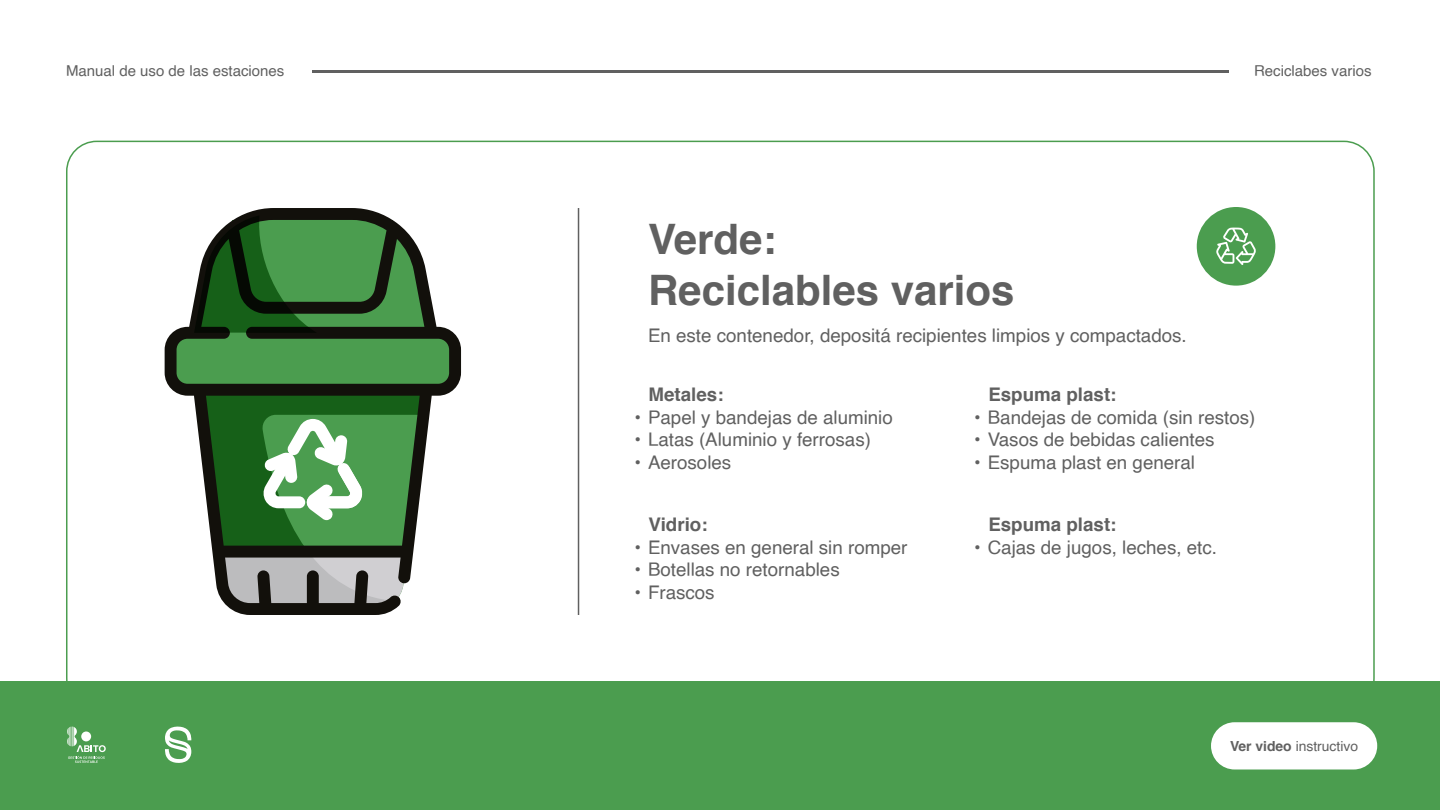
<style>
.page{position:relative;width:1440px;height:810px;background:#fff}
.page>*{position:absolute;margin:0;border:0;box-sizing:border-box;transform-origin:0 0}
.t1{font:700 42px/50.4px "Helvetica";color:#606060}
.t2{font:18.75px "Helvetica";color:#606060}
.t3{font:700 18.75px "Helvetica";color:#606060}
.t4{font:15px "Helvetica";color:#606060}
.t5{font:13.88px "Helvetica";color:#606060}
.s1{font-weight:700}
</style>
<div class="page">
<div style="left:0;top:681px;width:1440px;height:129px;background:#4b9d4f"></div>
<svg style="left:165px;top:726px;width:26px;height:37px"></svg>
<svg style="left:67px;top:727px;width:39px;height:36px"></svg>
<hr style="left:313px;top:70px;width:916px;height:3px;background:#606060">
<svg style="left:165px;top:208px;width:296px;height:407px"></svg>
<svg style="left:194px;top:214px;width:238px;height:119px;background:#3f7140"></svg>
<hr style="left:578px;top:208px;width:1px;height:407px;background:#606060">
<div style="left:1197px;top:207px;width:78px;height:79px;background:#4b9d4f;border-radius:50%"></div>
<svg style="left:1216px;top:227px;width:40px;height:38px"></svg>
<div style="left:1211px;top:722px;width:166px;height:48px;background:#fff;border-radius:24px"></div>
<p class="t4" style="left:66px;top:59px;width:220px">Manual de uso de las estaciones</p>
<p class="t4" style="left:1254px;top:59px;width:119px">Reciclabes varios</p>
<h1 class="t1" style="left:648px;top:215px;width:368px">Verde:<br>Reciclables varios</h1>
<p class="t2" style="left:648px;top:321px;width:540px">En este contenedor, depositá recipientes limpios y compactados.</p>
<p class="t3" style="left:649px;top:380px;width:77px">Metales:</p>
<p class="t2" style="left:635px;top:403px;width:260px">• Papel y bandejas de aluminio</p>
<p class="t2" style="left:635px;top:425px;width:238px">• Latas (Aluminio y ferrosas)</p>
<p class="t2" style="left:635px;top:448px;width:98px">• Aerosoles</p>
<p class="t3" style="left:649px;top:510px;width:61px">Vidrio:</p>
<p class="t2" style="left:635px;top:533px;width:274px">• Envases en general sin romper</p>
<p class="t2" style="left:635px;top:555px;width:207px">• Botellas no retornables</p>
<p class="t2" style="left:635px;top:578px;width:82px">• Frascos</p>
<p class="t3" style="left:988px;top:380px;width:130px">Espuma plast:</p>
<p class="t2" style="left:974px;top:403px;width:283px">• Bandejas de comida (sin restos)</p>
<p class="t2" style="left:974px;top:425px;width:242px">• Vasos de bebidas calientes</p>
<p class="t2" style="left:974px;top:448px;width:222px">• Espuma plast en general</p>
<p class="t3" style="left:988px;top:510px;width:130px">Espuma plast:</p>
<p class="t2" style="left:974px;top:533px;width:244px">• Cajas de jugos, leches, etc.</p>
<p class="t5" style="left:1230px;top:735px;width:130px"><span class="s1">Ver video</span> instructivo</p>
</div>
